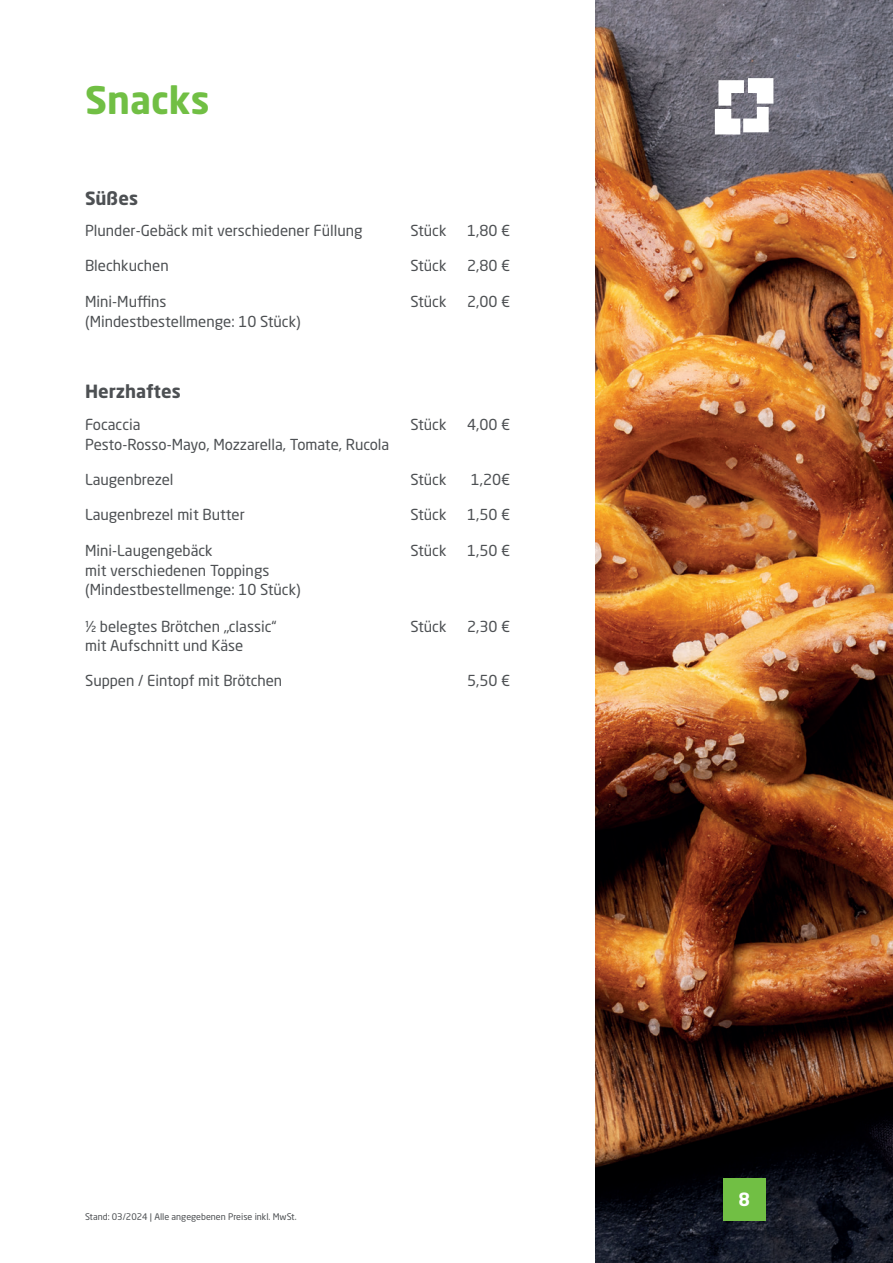
<style>
.page{position:relative;width:893px;height:1263px;background:#fff}
.page>*{position:absolute;margin:0;border:0;box-sizing:border-box;transform-origin:0 0}
.t1{font:700 37.5px "Neo Sans W1 G";color:#71bf44}
.t2{font:700 18px "Neo Sans W1 G";color:#4d5053}
.t3{font:700 18px "Neo Sans W1 G";color:#fff}
.t4{font:15px/19.5px "Neo Sans W1 G";color:#4d5053}
.t5{font:9px "Neo Sans W1 G";color:#4d5053}
</style>
<div class="page">
<img style="left:595px;top:0;width:298px;height:1263px">
<svg style="left:715px;top:78px;width:58px;height:56px"></svg>
<div style="left:723px;top:1178px;width:42px;height:42px;background:#71bf44"></div>
<h1 class="t1" style="left:85px;top:76px;width:126px">Snacks</h1>
<p class="t2" style="left:85px;top:187px;width:55px">Süßes</p>
<p class="t4" style="left:85px;top:220px;width:279px">Plunder-Gebäck mit verschiedener Füllung</p>
<p class="t4" style="left:410px;top:220px;width:38px">Stück</p>
<p class="t4" style="left:467px;top:220px;width:45px">1,80 €</p>
<p class="t4" style="left:85px;top:255px;width:85px">Blechkuchen</p>
<p class="t4" style="left:410px;top:255px;width:38px">Stück</p>
<p class="t4" style="left:467px;top:255px;width:45px">2,80 €</p>
<p class="t4" style="left:85px;top:292px;width:83px">Mini-Muffins</p>
<p class="t4" style="left:410px;top:292px;width:38px">Stück</p>
<p class="t4" style="left:467px;top:292px;width:45px">2,00 €</p>
<p class="t4" style="left:85px;top:311px;width:217px">(Mindestbestellmenge: 10 Stück)</p>
<p class="t2" style="left:85px;top:380px;width:97px">Herzhaftes</p>
<p class="t4" style="left:85px;top:415px;width:57px">Focaccia</p>
<p class="t4" style="left:410px;top:415px;width:38px">Stück</p>
<p class="t4" style="left:467px;top:415px;width:45px">4,00 €</p>
<p class="t4" style="left:85px;top:434px;width:306px">Pesto-Rosso-Mayo, Mozzarella, Tomate, Rucola</p>
<p class="t4" style="left:85px;top:469px;width:90px">Laugenbrezel</p>
<p class="t4" style="left:410px;top:469px;width:38px">Stück</p>
<p class="t4" style="left:471px;top:469px;width:41px">1,20€</p>
<p class="t4" style="left:85px;top:504px;width:161px">Laugenbrezel mit Butter</p>
<p class="t4" style="left:410px;top:504px;width:38px">Stück</p>
<p class="t4" style="left:467px;top:504px;width:45px">1,50 €</p>
<p class="t4" style="left:85px;top:541px;width:129px">Mini-Laugengebäck</p>
<p class="t4" style="left:410px;top:541px;width:38px">Stück</p>
<p class="t4" style="left:467px;top:541px;width:45px">1,50 €</p>
<p class="t4" style="left:85px;top:560px;width:217px">mit verschiedenen Toppings (Mindestbestellmenge: 10 Stück)</p>
<p class="t4" style="left:85px;top:616px;width:193px">½ belegtes Brötchen „classic“</p>
<p class="t4" style="left:410px;top:616px;width:38px">Stück</p>
<p class="t4" style="left:467px;top:616px;width:45px">2,30 €</p>
<p class="t4" style="left:85px;top:636px;width:160px">mit Aufschnitt und Käse</p>
<p class="t4" style="left:85px;top:671px;width:199px">Suppen / Eintopf mit Brötchen</p>
<p class="t4" style="left:467px;top:671px;width:45px">5,50 €</p>
<p class="t5" style="left:85px;top:1211px;width:213px">Stand: 03/2024 | Alle angegebenen Preise inkl. MwSt.</p>
<p class="t3" style="left:738px;top:1188px;width:13px">8</p>
</div>
